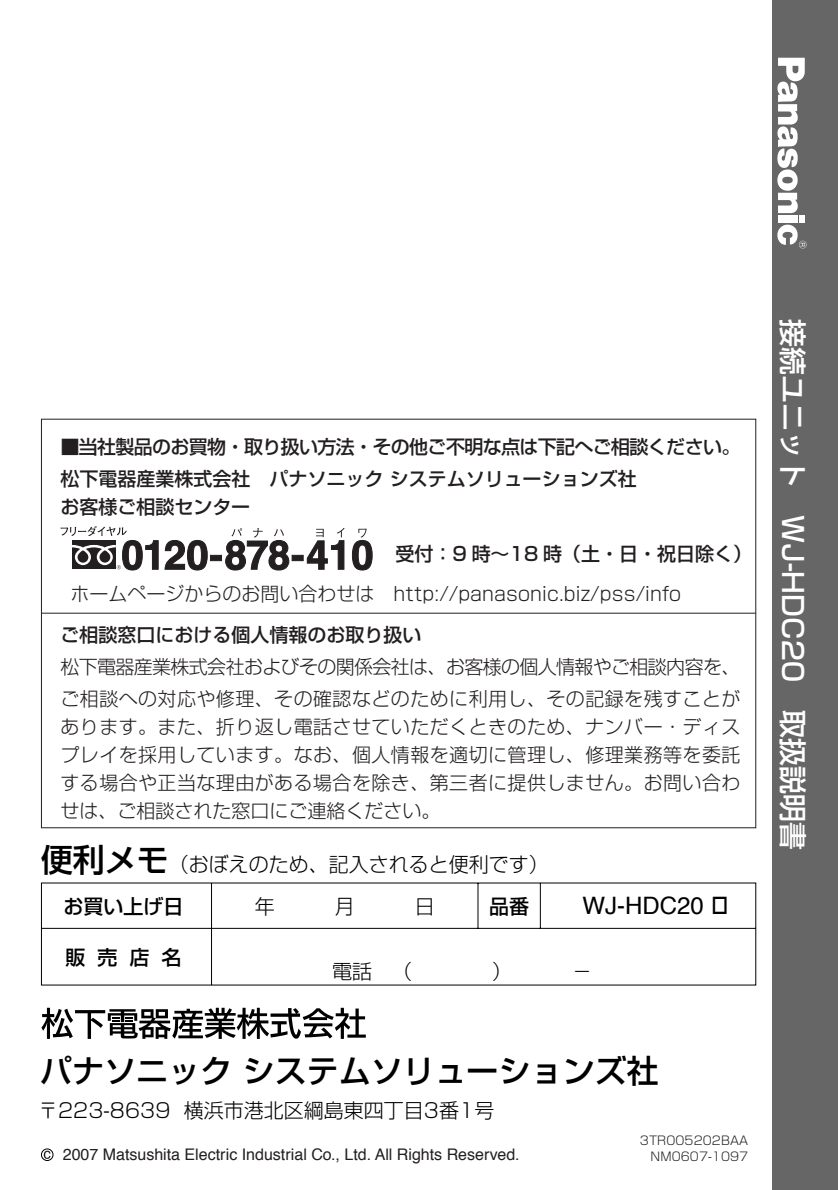
<style>
.page{position:relative;width:838px;height:1190px;background:#fff}
.page>*{position:absolute;margin:0;border:0;box-sizing:border-box;transform-origin:0 0}
.t1{font:500 32px "Shin Go";color:#000}
.t2{font:500 28px "Shin Go";color:#fff}
.t3{font:24px "Helvetica";color:#000}
.t4{font:300 20px/42px "Shin Go";color:#000}
.t5{font:500 20px "Shin Go";letter-spacing:.6em;color:#000}
.t6{font:300 19px/28px "Shin Go";color:#231f20;text-align:justify}
.t7{font:300 19px/32px "Shin Go";letter-spacing:-.035em;color:#231f20}
.t8{font:500 19px/32px "Shin Go";letter-spacing:-.035em;color:#231f20}
.t9{font:500 19px "Shin Go";color:#231f20}
.t10{font:16px "Helvetica";color:#231f20}
.t11{font:300 12px/16px "Shin Go";color:#231f20;text-align:right}
.s1{font-weight:500;font-size:32px}
.s2{font-weight:500}
</style>
<div class="page">
<div style="left:772px;top:0;width:66px;height:1190px;background:#666"></div>
<svg style="left:777px;top:58px;width:30px;height:190px"></svg>
<svg style="left:41px;top:1008px;width:325px;height:31px"></svg>
<svg style="left:40px;top:882px;width:717px;height:104px"></svg>
<hr style="left:41px;top:613px;width:715px;height:1px;background:#231f20">
<svg style="left:61px;top:526px;width:98px;height:45px"></svg>
<svg style="left:165px;top:540px;width:43px;height:31px"></svg>
<div style="left:210px;top:555px;width:12px;height:6px;background:#231f20;border:1px solid #231f20"></div>
<div style="left:292px;top:555px;width:11px;height:6px;background:#231f20;border:1px solid #231f20"></div>
<svg style="left:225px;top:528px;width:64px;height:43px"></svg>
<svg style="left:307px;top:528px;width:38px;height:42px"></svg>
<svg style="left:352px;top:529px;width:21px;height:42px"></svg>
<svg style="left:44px;top:1151px;width:6px;height:8px"></svg>
<div style="left:41px;top:1148px;width:13px;height:13px;border:1px solid #000;border-radius:50%"></div>
<svg style="left:713px;top:897px;width:14px;height:17px"></svg>
<p class="t8" style="left:60px;top:433px;width:681px">■当社製品のお買物・取り扱い方法・その他ご不明な点は下記へご相談ください。松下電器産業株式会社　パナソニック システムソリューションズ社</p>
<p class="t9" style="left:60px;top:500px;width:191px">お客様ご相談センター</p>
<p class="t9" style="left:396px;top:546px;width:358px">受付： 9 時～18 時（土・日・祝日除く ）</p>
<p class="t6" style="left:71px;top:582px;width:612px">ホームページからのお問い合わせは　http://panasonic.biz/pss/info</p>
<p class="t9" style="left:60px;top:628px;width:362px">ご相談窓口における個人情報のお取り扱い</p>
<p class="t7" style="left:60px;top:654px;width:681px">松下電器産業株式会社およびその関係会社は、お客様の個人情報やご相談内容を、ご相談への対応や修理、その確認などのために利用し、その記録を残すことが</p>
<p class="t6" style="left:60px;top:716px;width:681px">あります。また、折り返し電話させていただくときのため、ナンバー・ディスプレイを採用しています。なお、個人情報を適切に管理し、修理業務等を委託する場合や正当な理由がある場合を除き、第三者に提供しません。お問い合わせは、ご相談された窓口にご連絡ください。</p>
<p class="t4" style="left:63px;top:846px;width:487px;text-indent:-23px"><span class="s1">便利メモ</span> （おぼえのため、記入されると便利です）<span class="s2">お買い上げ日</span></p>
<p class="t5" style="left:489px;top:899px;width:42px">品番</p>
<p class="t5" style="left:65px;top:950px;width:118px">販売店名</p>
<p class="t3" style="left:582px;top:896px;width:123px">WJ-HDC20</p>
<h2 class="t2" style="left:803px;top:319px;width:532px;rotate:90deg">接続ユニット　WJ-HDC20 取扱説明書</h2>
<h1 class="t1" style="left:40px;top:1059px;width:620px">パナソニック システムソリューションズ社</h1>
<p class="t4" style="left:38px;top:1092px;width:458px">〒223-8639 横浜市港北区綱島東四丁目3番1号</p>
<p class="t10" style="left:63px;top:1148px;width:458px">2007 Matsushita Electric Industrial Co., Ltd. All Rights Reserved.</p>
<p class="t11" style="left:640px;top:1135px;width:110px">3TR005202BAA<br>NM0607-1097</p>
</div>
